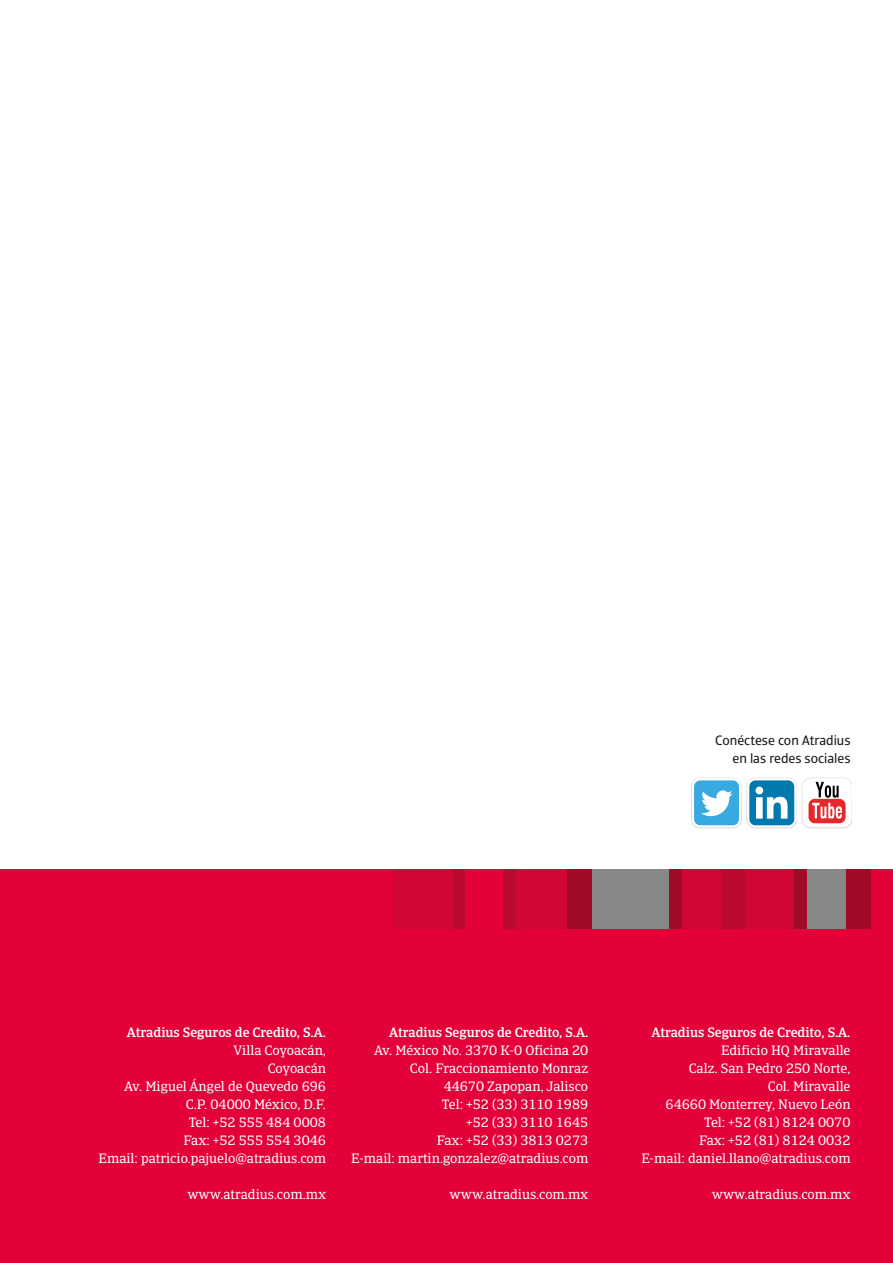
<style>
.page{position:relative;width:893px;height:1263px;background:#fff}
.page>*{position:absolute;margin:0;border:0;box-sizing:border-box;transform-origin:0 0}
.t1{font:13.5px/18px "Catalana";color:#fff;text-align:right}
.t2{font:500 13.5px "Catalana";color:#fff}
.t3{font:13.5px/18px "Catalana Sans";color:#1d1d1b;text-align:right}
</style>
<div class="page">
<div style="left:0;top:869px;width:893px;height:394px;background:#e4013a"></div>
<div style="left:452px;top:869px;width:13px;height:60px;background:#ba0a2f"></div>
<div style="left:393px;top:869px;width:59px;height:60px;background:#d00635"></div>
<div style="left:516px;top:869px;width:51px;height:60px;background:#d00635"></div>
<div style="left:746px;top:869px;width:49px;height:60px;background:#d00635"></div>
<div style="left:567px;top:869px;width:26px;height:60px;background:#a00c27"></div>
<div style="left:720px;top:869px;width:26px;height:60px;background:#ba0a2f"></div>
<div style="left:846px;top:869px;width:25px;height:60px;background:#a00c27"></div>
<div style="left:503px;top:869px;width:13px;height:60px;background:#ba0a2f"></div>
<div style="left:593px;top:869px;width:76px;height:60px;background:#878787"></div>
<div style="left:669px;top:869px;width:13px;height:60px;background:#a00c27"></div>
<div style="left:682px;top:869px;width:38px;height:60px;background:#d00635"></div>
<div style="left:807px;top:869px;width:39px;height:60px;background:#878787"></div>
<div style="left:795px;top:869px;width:12px;height:60px;background:#a00c27"></div>
<svg style="left:691px;top:777px;width:161px;height:51px"></svg>
<p class="t3" style="left:715px;top:732px;width:137px">Conéctese con Atradius en las redes sociales</p>
<p class="t2" style="left:127px;top:1024px;width:201px">Atradius Seguros de Credito, S.A.</p>
<p class="t1" style="left:99px;top:1042px;width:229px">Villa Coyoacán,<br>Coyoacán<br>Av. Miguel Ángel de Quevedo 696<br>C.P. 04000 México, D.F.<br>Tel: +52 555 484 0008<br>Fax: +52 555 554 3046<br>Email: patricio.pajuelo@atradius.com</p>
<p class="t1" style="left:187px;top:1186px;width:140px">www.atradius.com.mx</p>
<p class="t2" style="left:389px;top:1024px;width:201px">Atradius Seguros de Credito, S.A.</p>
<p class="t1" style="left:351px;top:1042px;width:239px">Av. México No. 3370 K-0 Oficina 20<br>Col. Fraccionamiento Monraz<br>44670 Zapopan, Jalisco<br>Tel: +52 (33) 3110 1989<br>+52 (33) 3110 1645<br>Fax: +52 (33) 3813 0273<br>E-mail: martin.gonzalez@atradius.com</p>
<p class="t1" style="left:450px;top:1186px;width:140px">www.atradius.com.mx</p>
<p class="t2" style="left:651px;top:1024px;width:201px">Atradius Seguros de Credito, S.A.</p>
<p class="t1" style="left:641px;top:1042px;width:211px">Edificio HQ Miravalle<br>Calz. San Pedro 250 Norte,<br>Col. Miravalle<br>64660 Monterrey, Nuevo León<br>Tel: +52 (81) 8124 0070<br>Fax: +52 (81) 8124 0032<br>E-mail: daniel.llano@atradius.com</p>
<p class="t1" style="left:712px;top:1185px;width:140px">www.atradius.com.mx</p>
</div>
